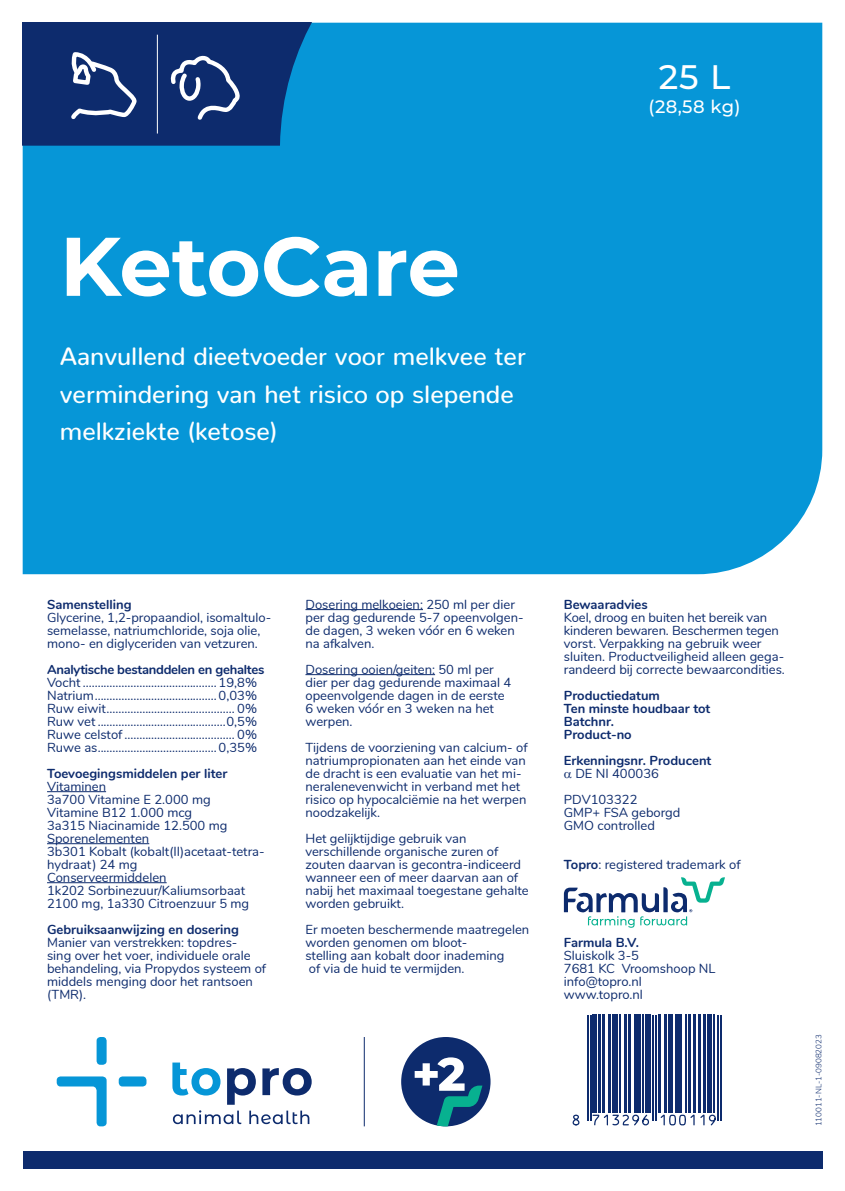
<style>
.page{position:relative;width:845px;height:1191px;background:#fff}
.page>*{position:absolute;margin:0;border:0;box-sizing:border-box;transform-origin:0 0}
.t1{font:700 83px "Montserrat";letter-spacing:-.005em;color:#fff}
.t2{font:500 34px "Montserrat Alternates";color:#fff}
.t3{font:500 25px/37.6px "Nunito";color:#fff}
.t4{font:500 18px "Montserrat Alternates";color:#fff}
.platte_tekst{font:13px/13px "Nunito";color:#0d2b6d}
.platte_tekst-2{font:700 13px "Nunito";color:#0d2b6d}
.platte_tekst-3{font:700 13px "Nunito";letter-spacing:-.02em;color:#0d2b6d}
.t5{font:300 8px "Nunito";color:#0d2b6d}
.s1{font-weight:700}
</style>
<div class="page">
<div style="left:23px;top:23px;width:799px;height:551px;background:#0696d7"></div>
<div style="left:23px;top:1151px;width:799px;height:17px;background:#0d2b6d"></div>
<hr style="left:364px;top:1037px;width:1px;height:89px;background:#0d2b6d">
<div style="left:401px;top:1037px;width:89px;height:89px;background:#0d2b6d;border-radius:50%"></div>
<svg style="left:415px;top:1057px;width:67px;height:69px"></svg>
<div style="left:97px;top:1037px;width:10px;height:27px;background:#0696d7;border-radius:4px"></div>
<div style="left:119px;top:1076px;width:27px;height:10px;background:#0696d7;border-radius:4px"></div>
<svg style="left:57px;top:1076px;width:50px;height:50px"></svg>
<svg style="left:173px;top:1110px;width:136px;height:14px"></svg>
<svg style="left:227px;top:1068px;width:85px;height:36px"></svg>
<svg style="left:172px;top:1062px;width:48px;height:33px"></svg>
<hr style="left:47px;top:791px;width:59px;height:1px;background:#0d2b6d">
<hr style="left:47px;top:843px;width:102px;height:1px;background:#0d2b6d">
<hr style="left:47px;top:882px;width:120px;height:1px;background:#0d2b6d">
<hr style="left:305px;top:609px;width:118px;height:1px;background:#0d2b6d">
<hr style="left:305px;top:674px;width:130px;height:1px;background:#0d2b6d">
<svg style="left:564px;top:877px;width:161px;height:50px"></svg>
<hr style="left:587px;top:1014px;width:1px;height:106px;background:#0d2b6d">
<hr style="left:590px;top:1014px;width:1px;height:106px;background:#0d2b6d">
<div style="left:592px;top:1014px;width:5px;height:99px;background:#0d2b6d"></div>
<hr style="left:598px;top:1014px;width:3px;height:99px;background:#0d2b6d">
<hr style="left:602px;top:1014px;width:3px;height:99px;background:#0d2b6d">
<hr style="left:608px;top:1014px;width:3px;height:99px;background:#0d2b6d">
<div style="left:612px;top:1014px;width:6px;height:99px;background:#0d2b6d"></div>
<hr style="left:619px;top:1014px;width:2px;height:99px;background:#0d2b6d">
<hr style="left:624px;top:1014px;width:3px;height:99px;background:#0d2b6d">
<hr style="left:628px;top:1014px;width:3px;height:99px;background:#0d2b6d">
<hr style="left:634px;top:1014px;width:1px;height:99px;background:#0d2b6d">
<div style="left:636px;top:1014px;width:5px;height:99px;background:#0d2b6d"></div>
<hr style="left:642px;top:1014px;width:2px;height:99px;background:#0d2b6d">
<div style="left:645px;top:1014px;width:6px;height:99px;background:#0d2b6d"></div>
<hr style="left:652px;top:1014px;width:1px;height:106px;background:#0d2b6d">
<hr style="left:655px;top:1014px;width:1px;height:106px;background:#0d2b6d">
<hr style="left:658px;top:1014px;width:3px;height:99px;background:#0d2b6d">
<hr style="left:663px;top:1014px;width:3px;height:99px;background:#0d2b6d">
<hr style="left:668px;top:1014px;width:4px;height:99px;background:#0d2b6d">
<hr style="left:675px;top:1014px;width:1px;height:99px;background:#0d2b6d">
<hr style="left:678px;top:1014px;width:4px;height:99px;background:#0d2b6d">
<hr style="left:685px;top:1014px;width:1px;height:99px;background:#0d2b6d">
<hr style="left:688px;top:1014px;width:2px;height:99px;background:#0d2b6d">
<hr style="left:693px;top:1014px;width:3px;height:99px;background:#0d2b6d">
<hr style="left:698px;top:1014px;width:2px;height:99px;background:#0d2b6d">
<hr style="left:703px;top:1014px;width:3px;height:99px;background:#0d2b6d">
<div style="left:707px;top:1014px;width:5px;height:99px;background:#0d2b6d"></div>
<hr style="left:713px;top:1014px;width:2px;height:99px;background:#0d2b6d">
<hr style="left:717px;top:1014px;width:2px;height:106px;background:#0d2b6d">
<hr style="left:720px;top:1014px;width:2px;height:106px;background:#0d2b6d">
<svg style="left:572px;top:1113px;width:144px;height:13px"></svg>
<svg style="left:23px;top:23px;width:295px;height:123px"></svg>
<p class="t1" style="left:60px;top:206px;width:401px">KetoCare</p>
<p class="t3" style="left:60px;top:335px;width:468px">Aanvullend dieetvoeder voor melkvee ter vermindering van het risico op slepende melkziekte (ketose)</p>
<p class="t2" style="left:659px;top:53px;width:73px">25 L</p>
<p class="t4" style="left:648px;top:94px;width:93px">(28,58 kg)</p>
<p class="platte_tekst-2" style="left:47px;top:594px;width:86px">Samenstelling</p>
<p class="platte_tekst" style="left:47px;top:610px;width:226px">Glycerine, 1,2-propaandiol, isomaltulo&shy;semelasse, natriumchloride, soja olie, mono- en diglyceriden van vetzuren.</p>
<p class="platte_tekst-3" style="left:47px;top:659px;width:219px">Analytische bestanddelen en gehaltes</p>
<p class="platte_tekst" style="left:47px;top:675px;width:212px">Vocht .............................................19,8%</p>
<p class="platte_tekst" style="left:47px;top:688px;width:212px">Natrium.........................................0,03%</p>
<p class="platte_tekst" style="left:47px;top:701px;width:212px">Ruw eiwit........................................... 0%</p>
<p class="platte_tekst" style="left:47px;top:714px;width:212px">Ruw vet ...........................................0,5%</p>
<p class="platte_tekst" style="left:47px;top:727px;width:212px">Ruwe celstof..................................... 0%</p>
<p class="platte_tekst" style="left:47px;top:740px;width:212px">Ruwe as........................................0,35%</p>
<p class="platte_tekst-2" style="left:47px;top:763px;width:182px">Toevoegingsmiddelen per liter</p>
<p class="platte_tekst" style="left:47px;top:779px;width:61px">Vitaminen</p>
<p class="platte_tekst" style="left:47px;top:792px;width:165px">3a700 Vitamine E 2.000 mg</p>
<p class="platte_tekst" style="left:47px;top:805px;width:147px">Vitamine B12 1.000 mcg</p>
<p class="platte_tekst" style="left:47px;top:818px;width:182px">3a315 Niacinamide 12.500 mg</p>
<p class="platte_tekst" style="left:47px;top:831px;width:104px">Sporenelementen</p>
<p class="platte_tekst" style="left:47px;top:844px;width:219px">3b301 Kobalt (kobalt(II)acetaat-tetra&shy;hydraat) 24 mg</p>
<p class="platte_tekst" style="left:47px;top:870px;width:121px">Conserveermiddelen</p>
<p class="platte_tekst" style="left:47px;top:883px;width:200px">1k202 Sorbinezuur/Kaliumsorbaat</p>
<p class="platte_tekst" style="left:47px;top:896px;width:204px">2100 mg, 1a330 Citroenzuur 5 mg</p>
<p class="platte_tekst-2" style="left:47px;top:919px;width:193px">Gebruiksaanwijzing en dosering</p>
<p class="platte_tekst" style="left:47px;top:935px;width:221px">Manier van verstrekken: topdres-<br>sing over het voer, individuele orale behandeling, via Propydos systeem of middels menging door het rantsoen (TMR).</p>
<p class="platte_tekst" style="left:305px;top:597px;width:220px">Dosering melkoeien: 250 ml per dier per dag gedurende 5-7 opeenvolgen&shy;de dagen, 3 weken vóór en 6 weken na afkalven.</p>
<p class="platte_tekst" style="left:305px;top:662px;width:207px">Dosering ooien/geiten: 50 ml per dier per dag gedurende maximaal 4 opeenvolgende dagen in de eerste<br>6 weken vóór en 3 weken na het werpen.</p>
<p class="platte_tekst" style="left:305px;top:740px;width:224px">Tijdens de voorziening van calcium- of natriumpropionaten aan het einde van de dracht is een evaluatie van het mi&shy;neralenevenwicht in verband met het risico op hypocalciëmie na het werpen noodzakelijk.</p>
<p class="platte_tekst" style="left:305px;top:831px;width:225px">Het gelijktijdige gebruik van verschillende organische zuren of zouten daarvan is gecontra-indiceerd wanneer een of meer daarvan aan of nabij het maximaal toegestane gehalte worden gebruikt.</p>
<p class="platte_tekst" style="left:305px;top:922px;width:225px">Er moeten beschermende maatregelen worden genomen om bloot-</p>
<p class="platte_tekst" style="left:305px;top:948px;width:200px">stelling aan kobalt door inademing</p>
<p class="platte_tekst" style="left:309px;top:961px;width:157px">of via de huid te vermijden.</p>
<p class="platte_tekst-2" style="left:564px;top:594px;width:85px">Bewaaradvies</p>
<p class="platte_tekst" style="left:564px;top:610px;width:222px">Koel, droog en buiten het bereik van kinderen bewaren. Beschermen tegen vorst. Verpakking na gebruik weer sluiten. Productveiligheid alleen gega&shy;randeerd bij correcte bewaarcondities.</p>
<p class="platte_tekst-2" style="left:564px;top:685px;width:98px">Productiedatum</p>
<p class="platte_tekst-2" style="left:564px;top:698px;width:148px">Ten minste houdbaar tot</p>
<p class="platte_tekst-2" style="left:564px;top:711px;width:52px">Batchnr.</p>
<p class="platte_tekst-2" style="left:564px;top:724px;width:69px">Product-no</p>
<p class="platte_tekst-2" style="left:564px;top:750px;width:149px">Erkenningsnr. Producent</p>
<p class="platte_tekst" style="left:575px;top:766px;width:85px">DE NI 400036</p>
<p class="platte_tekst" style="left:564px;top:792px;width:75px">PDV103322</p>
<p class="platte_tekst" style="left:564px;top:805px;width:118px">GMP+ FSA geborgd</p>
<p class="platte_tekst" style="left:564px;top:818px;width:93px">GMO controlled</p>
<p class="platte_tekst" style="left:564px;top:857px;width:178px"><span class="s1">Topro</span>: registered trademark of</p>
<p class="platte_tekst-2" style="left:564px;top:932px;width:77px">Farmula B.V.</p>
<p class="platte_tekst" style="left:564px;top:948px;width:77px">Sluiskolk 3-5</p>
<p class="platte_tekst" style="left:564px;top:961px;width:153px">7681 KC Vroomshoop NL</p>
<p class="platte_tekst" style="left:564px;top:974px;width:79px">info@topro.nl</p>
<p class="platte_tekst" style="left:564px;top:987px;width:80px">www.topro.nl</p>
<p class="t5" style="left:813px;top:1126px;width:93px;rotate:-90deg">110011-NL-1-09082023</p>
</div>
